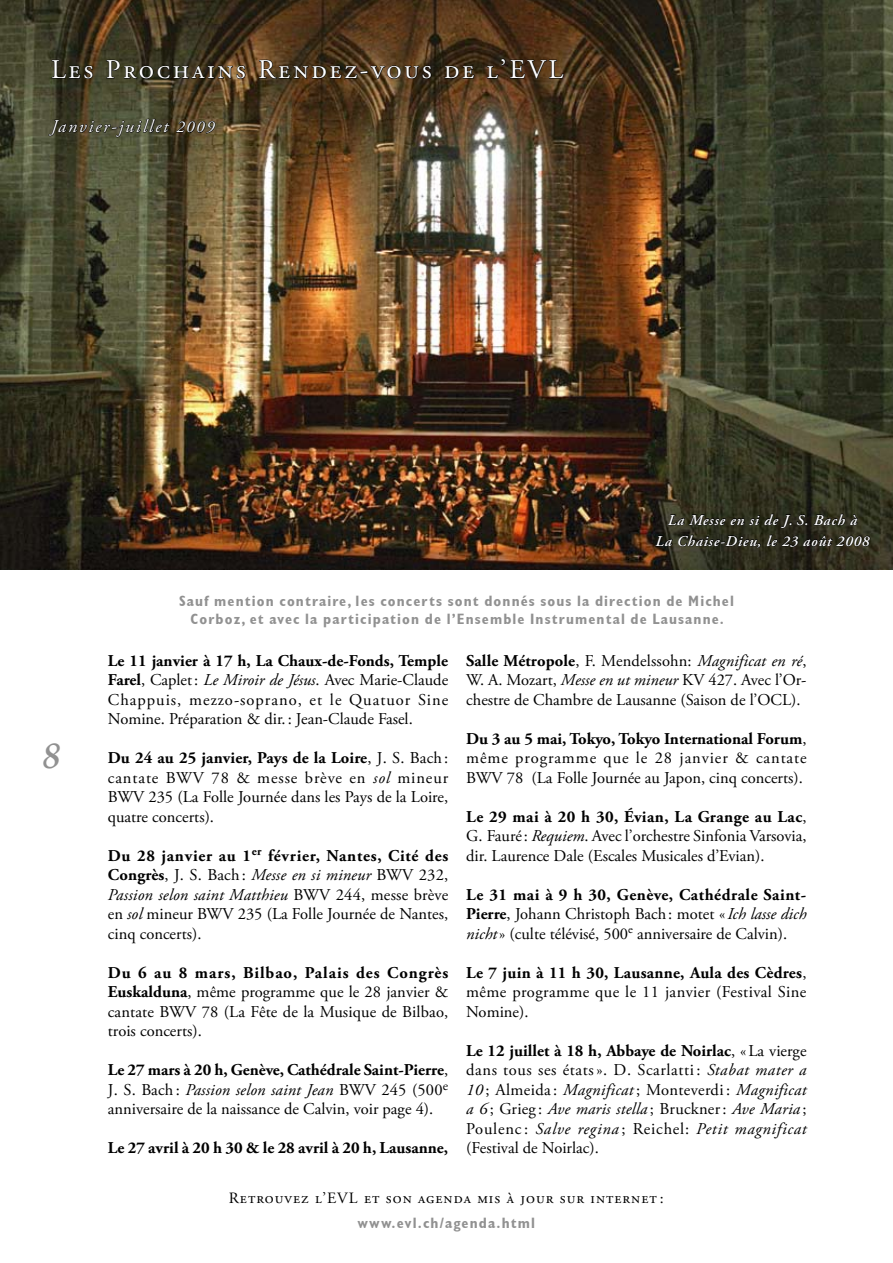
<style>
.page{position:relative;width:893px;height:1263px;background:#fff}
.page>*{position:absolute;margin:0;border:0;box-sizing:border-box;transform-origin:0 0}
.t1{font:27px "Adobe Garamond Pro";letter-spacing:.1em;color:#fff}
.t2{font:italic 18px "Adobe Garamond Pro";letter-spacing:.1em;color:#fff}
.t3{font:16.5px/19.5px "Adobe Garamond Pro";color:#000;text-align:justify}
.t4{font:700 16.5px "Adobe Garamond Pro";color:#000}
.t5{font:15.75px "Adobe Garamond Pro";letter-spacing:.065em;color:#000}
.t6{font:700 condensed 15px/18px "Gill Sans";letter-spacing:.075em;color:#919191;text-align:center}
.t7{font:italic 600 15px/21px "Adobe Garamond Pro";letter-spacing:.05em;color:#fff;text-align:center}
.s1{font-size:16.5px}
.s2{font-weight:700}
.s3{font-style:italic}
</style>
<div class="page">
<img style="left:0;top:0;width:893px;height:570px">
<svg style="left:51px;top:59px;width:42px;height:20px"></svg>
<svg style="left:106px;top:59px;width:140px;height:20px;background:#352d1b"></svg>
<svg style="left:258px;top:59px;width:174px;height:20px;background:#402e18"></svg>
<svg style="left:444px;top:65px;width:31px;height:14px"></svg>
<svg style="left:487px;top:58px;width:77px;height:21px;background:#3c2814"></svg>
<svg style="left:48px;top:118px;width:168px;height:20px;background:#3e3a26"></svg>
<svg style="left:655px;top:504px;width:216px;height:45px;background:#272619"></svg>
<h1 class="t1" style="left:51px;top:53px;width:514px">Les Prochains Rendez-vous de l’EVL</h1>
<p class="t2" style="left:51px;top:116px;width:165px">Janvier-juillet <span class="s1">2009</span></p>
<p class="t7" style="left:656px;top:510px;width:215px">La Messe en si de J. S. Bach à<br>La Chaise-Dieu, le 23 août 2008</p>
<p class="t6" style="left:179px;top:592px;width:556px">Sauf mention contraire, les concerts sont donnés sous la direction de Michel<br>Corboz, et avec la participation de l’Ensemble Instrumental de Lausanne.</p>
<p class="t3" style="left:108px;top:651px;width:342px"><span class="s2">Le 11 janvier à 17 h, La Chaux-de-Fonds, Temple Farel</span>, Caplet: <span class="s3">Le Miroir de Jésus</span>. Avec Marie-Claude Chappuis, mezzo-soprano, et le Quatuor Sine Nomine. Préparation &amp; dir. : Jean-Claude Fasel.</p>
<p class="t3" style="left:108px;top:749px;width:342px"><span class="s2">Du 24 au 25 janvier, Pays de la Loire</span>, J. S. Bach : cantate BWV 78 &amp; messe brève en <span class="s3">sol</span> mineur BWV 235 (La Folle Journée dans les Pays de la Loire, quatre concerts).</p>
<p class="t3" style="left:108px;top:846px;width:342px"><span class="s2">Du 28 janvier au 1</span><sup>er</sup> <span class="s2">février, Nantes, Cité des Congrès</span>, J. S. Bach : <span class="s3">Messe en si mineur</span> BWV 232, <span class="s3">Passion selon saint Matthieu</span> BWV 244, messe brève en <span class="s3">sol</span> mineur BWV 235 (La Folle Journée de Nantes, cinq concerts).</p>
<p class="t3" style="left:108px;top:963px;width:342px"><span class="s2">Du 6 au 8 mars, Bilbao, Palais des Congrès Euskalduna</span>, même programme que le 28 janvier &amp; cantate BWV 78 (La Fête de la Musique de Bilbao, trois concerts).</p>
<p class="t3" style="left:108px;top:1061px;width:342px"><span class="s2">Le 27 mars à 20 h, Genève, Cathédrale Saint-Pierre</span>, J. S. Bach : <span class="s3">Passion selon saint Jean</span> BWV 245 (500<sup>e </sup>anniversaire de la naissance de Calvin, voir page 4).</p>
<p class="t4" style="left:108px;top:1138px;width:342px">Le 27 avril à 20 h 30 &amp; le 28 avril à 20 h, Lausanne,</p>
<p class="t3" style="left:466px;top:651px;width:342px"><span class="s2">Salle Métropole</span>, F. Mendelssohn: <span class="s3">Magnificat en ré</span>, W. A. Mozart, <span class="s3">Messe en ut mineur</span> KV 427. Avec l’Or&shy;chestre de Chambre de Lausanne (Saison de l’OCL).</p>
<p class="t3" style="left:466px;top:729px;width:342px"><span class="s2">Du 3 au 5 mai, Tokyo, Tokyo International Forum</span>, même programme que le 28 janvier &amp; cantate BWV 78 (La Folle Journée au Japon, cinq concerts).</p>
<p class="t3" style="left:466px;top:807px;width:342px"><span class="s2">Le 29 mai à 20 h 30, Évian, La Grange au Lac</span>, G. Fauré: <span class="s3">Requiem</span>. Avec l’orchestre Sinfonia Varsovia, dir. Laurence Dale (Escales Musicales d’Evian).</p>
<p class="t3" style="left:466px;top:885px;width:342px"><span class="s2">Le 31 mai à 9 h 30, Genève, Cathédrale Saint-Pierre</span>, Johann Christoph Bach: motet «<span class="s3">Ich lasse dich nicht</span>» (culte télévisé, 500<sup>e</sup> anniversaire de Calvin).</p>
<p class="t3" style="left:466px;top:963px;width:342px"><span class="s2">Le 7 juin à 11 h 30, Lausanne, Aula des Cèdres</span>, même programme que le 11 janvier (Festival Sine Nomine).</p>
<p class="t3" style="left:466px;top:1041px;width:342px"><span class="s2">Le 12 juillet à 18 h, Abbaye de Noirlac</span>, «La vierge dans tous ses états». D. Scarlatti : <span class="s3">Stabat mater a 10</span> ; Almeida : <span class="s3">Magnificat</span> ; Monteverdi : <span class="s3">Magnificat a 6</span> ; Grieg : <span class="s3">Ave maris stella</span> ; Bruckner: <span class="s3">Ave Maria</span> ; Poulenc : <span class="s3">Salve regina</span> ; Reichel: <span class="s3">Petit magnificat </span>(Festival de Noirlac).</p>
<p class="t5" style="left:229px;top:1189px;width:437px">Retrouvez l’EVL et son agenda mis à jour sur internet :</p>
<p class="t6" style="left:358px;top:1214px;width:179px">www.evl.ch/agenda.html</p>
</div>
